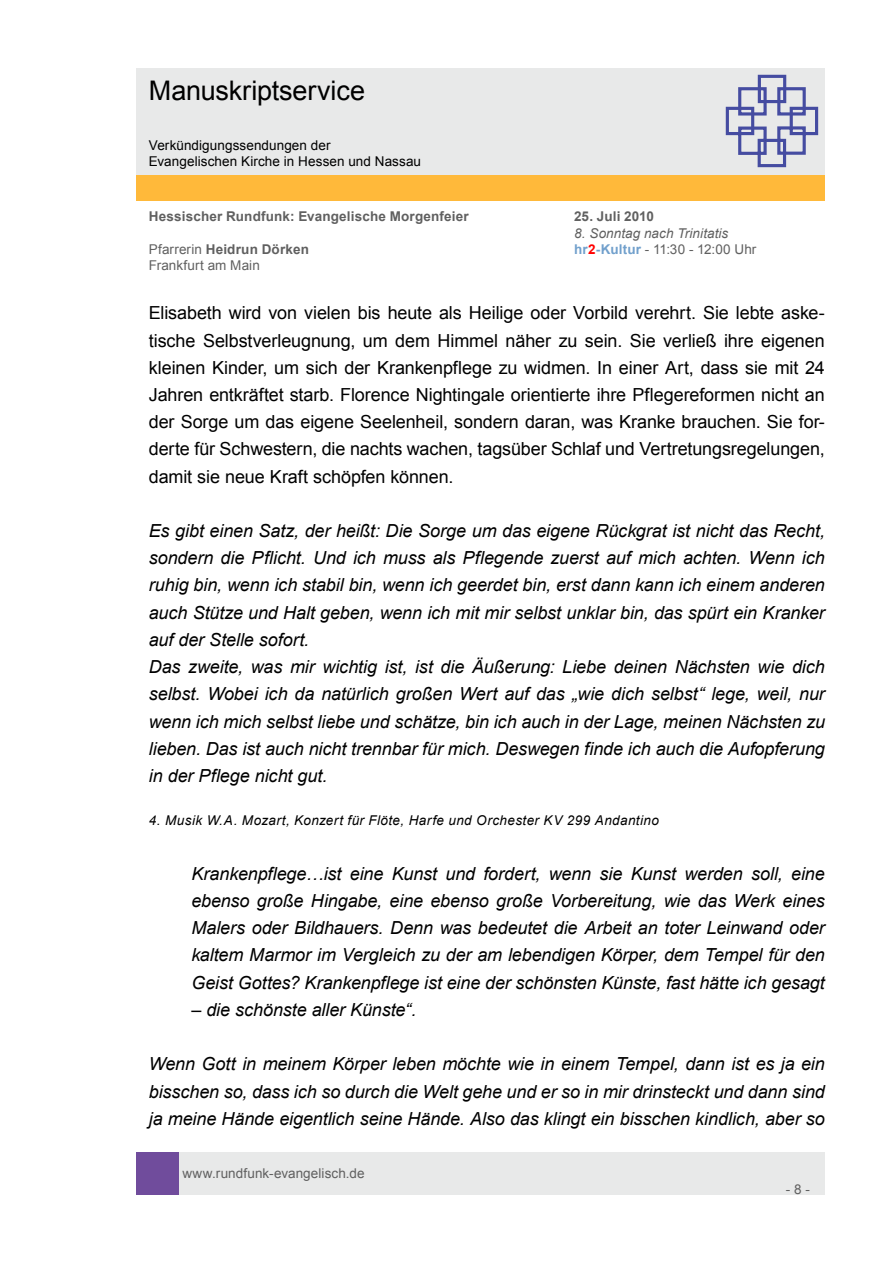
<style>
.page{position:relative;width:893px;height:1263px;background:#fff}
.page>*{position:absolute;margin:0;border:0;box-sizing:border-box;transform-origin:0 0}
.t1{font:27px "Arial";letter-spacing:-.005em;color:#000}
.t2{font:italic 18px/27.2px "Arial";letter-spacing:-.005em;color:#000;text-align:justify}
.t3{font:18px/27.2px "Arial";letter-spacing:-.005em;color:#000;text-align:justify}
.t4{font:700 13.5px "Arial";letter-spacing:.01em;color:#606060}
.t5{font:13.5px "Arial";letter-spacing:.005em;color:#606060}
.t6{font:italic 13.5px "Arial";letter-spacing:.03em;color:#000}
.t7{font:13.5px/16.2px "Arial";letter-spacing:.005em;color:#000}
.t8{font:italic 13.5px "Arial";letter-spacing:.005em;color:#606060}
.s1{font-weight:400}
.s2{font-weight:700;color:#71a0cc}
.s3{font-weight:700;color:#f00}
</style>
<div class="page">
<div style="left:179px;top:1152px;width:646px;height:43px;background:#e8e9e9"></div>
<div style="left:136px;top:1152px;width:43px;height:43px;background:#704c9c"></div>
<div style="left:136px;top:175px;width:689px;height:26px;background:#ffb93a"></div>
<div style="left:136px;top:68px;width:689px;height:106px;background:#e8e9e9"></div>
<svg style="left:725px;top:74px;width:94px;height:94px"></svg>
<h1 class="t1" style="left:149px;top:73px;width:218px">Manuskriptservice</h1>
<p class="t7" style="left:149px;top:137px;width:274px">Verkündigungssendungen der<br>Evangelischen Kirche in Hessen und Nassau</p>
<p class="t4" style="left:149px;top:208px;width:322px">Hessischer Rundfunk: Evangelische Morgenfeier</p>
<p class="t4" style="left:574px;top:208px;width:81px">25. Juli 2010</p>
<p class="t8" style="left:574px;top:224px;width:156px">8. Sonntag nach Trinitatis</p>
<p class="t4" style="left:149px;top:240px;width:162px"><span class="s1">Pfarrerin</span> Heidrun Dörken</p>
<p class="t5" style="left:574px;top:240px;width:184px"><span class="s2">hr</span><span class="s3">2</span><span class="s2">-Kultur</span> - 11:30 - 12:00 Uhr</p>
<p class="t5" style="left:149px;top:256px;width:113px">Frankfurt am Main</p>
<p class="t3" style="left:149px;top:300px;width:678px">Elisabeth wird von vielen bis heute als Heilige oder Vorbild verehrt. Sie lebte aske&shy;tische Selbstverleugnung, um dem Himmel näher zu sein. Sie verließ ihre eigenen kleinen Kinder, um sich der Krankenpflege zu widmen. In einer Art, dass sie mit 24<br>Jahren entkräftet starb. Florence Nightingale orientierte ihre Pflegereformen nicht an der Sorge um das eigene Seelenheil, sondern daran, was Kranke brauchen. Sie for&shy;derte für Schwestern, die nachts wachen, tagsüber Schlaf und Vertretungsregelungen, damit sie neue Kraft schöpfen können.</p>
<p class="t2" style="left:149px;top:517px;width:678px;text-align:left">Es gibt einen Satz, der heißt: Die Sorge um das eigene Rückgrat ist nicht das Recht, sondern die Pflicht. Und ich muss als Pflegende zuerst auf mich achten. Wenn ich ruhig bin, wenn ich stabil bin, wenn ich geerdet bin, erst dann kann ich einem anderen auch Stütze und Halt geben, wenn ich mit mir selbst unklar bin, das spürt ein Kranker auf der Stelle sofort.<br>Das zweite, was mir wichtig ist, ist die Äußerung: Liebe deinen Nächsten wie dich selbst. Wobei ich da natürlich großen Wert auf das „wie dich selbst“ lege, weil, nur wenn ich mich selbst liebe und schätze, bin ich auch in der Lage, meinen Nächsten zu lieben. Das ist auch nicht trennbar für mich. Deswegen finde ich auch die Aufopferung in der Pflege nicht gut.</p>
<p class="t6" style="left:149px;top:812px;width:512px">4. Musik W.A. Mozart, Konzert für Flöte, Harfe und Orchester KV 299 Andantino</p>
<p class="t2" style="left:191px;top:860px;width:635px">Krankenpflege…ist eine Kunst und fordert, wenn sie Kunst werden soll, eine ebenso große Hingabe, eine ebenso große Vorbereitung, wie das Werk eines Malers oder Bildhauers. Denn was bedeutet die Arbeit an toter Leinwand oder kaltem Marmor im Vergleich zu der am lebendigen Körper, dem Tempel für den Geist Gottes? Krankenpflege ist eine der schönsten Künste, fast hätte ich gesagt</p>
<p class="t2" style="left:191px;top:996px;width:227px">– die schönste aller Künste“.</p>
<p class="t2" style="left:149px;top:1051px;width:678px">Wenn Gott in meinem Körper leben möchte wie in einem Tempel, dann ist es ja ein bisschen so, dass ich so durch die Welt gehe und er so in mir drinsteckt und dann sind ja meine Hände eigentlich seine Hände. Also das klingt ein bisschen kindlich, aber so</p>
<p class="t5" style="left:182px;top:1164px;width:184px">www.rundfunk-evangelisch.de</p>
<p class="t5" style="left:786px;top:1180px;width:26px">- 8 -</p>
</div>
